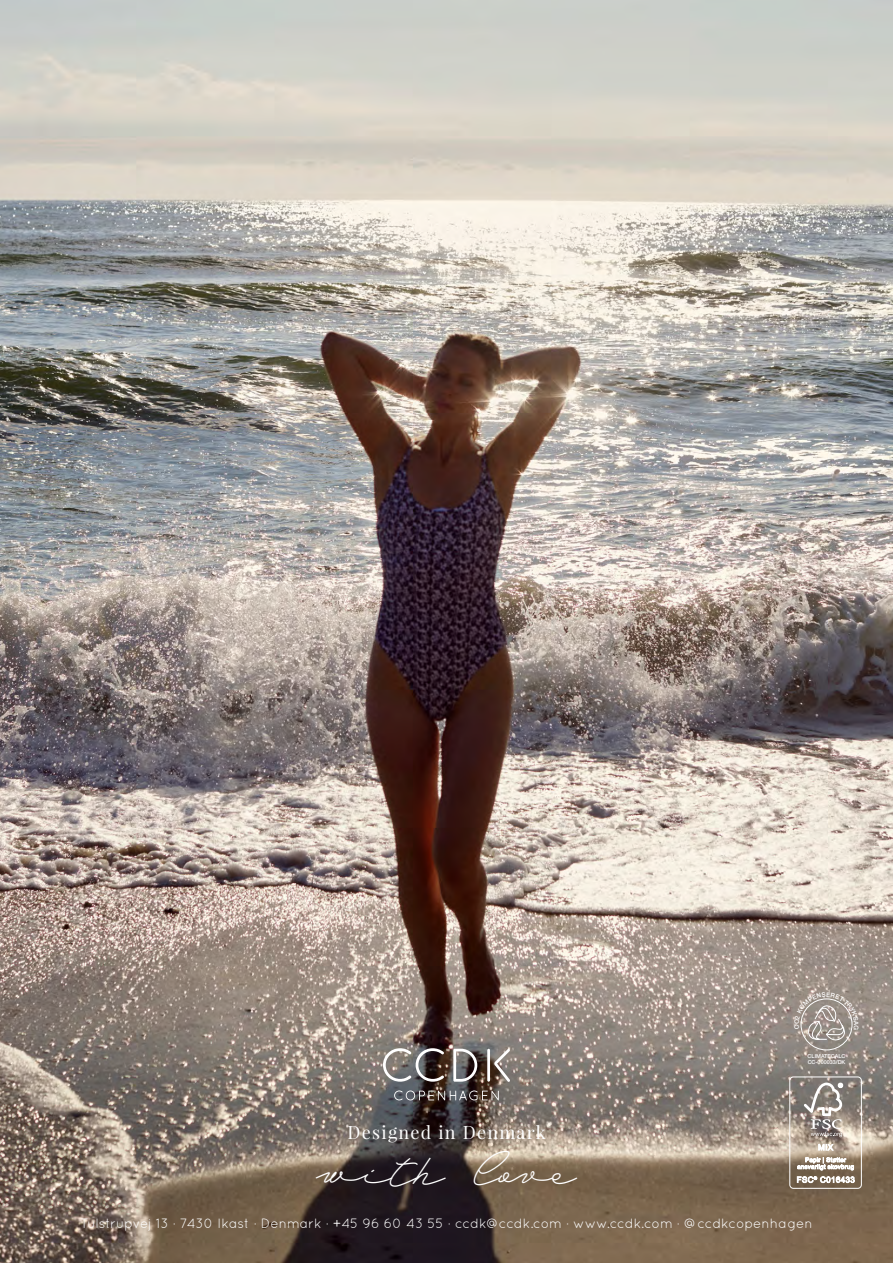
<style>
.page{position:relative;width:893px;height:1263px;background:#fff}
.page>*{position:absolute;margin:0;border:0;box-sizing:border-box;transform-origin:0 0}
.t1{font:48px "Mina";letter-spacing:-.02em;color:#fff}
.t2{font:18px "Playfair Display";letter-spacing:.07em;color:#fff}
.t3{font:13.5px "Quicksand";color:#fff}
.t4{font:500 5.4px/6.6px "Helvetica Neue LT Std";color:#fff}
</style>
<div class="page">
<img style="left:0;top:0;width:893px;height:1263px">
<svg style="left:394px;top:1090px;width:105px;height:10px"></svg>
<svg style="left:383px;top:1048px;width:61px;height:34px"></svg>
<svg style="left:453px;top:1049px;width:24px;height:33px"></svg>
<hr style="left:487px;top:1049px;width:3px;height:33px;background:#fff">
<svg style="left:494px;top:1049px;width:16px;height:33px"></svg>
<div style="left:789px;top:1076px;width:73px;height:113px;border:1px solid #fff;border-radius:4px"></div>
<svg style="left:804px;top:1082px;width:39px;height:55px"></svg>
<svg style="left:818px;top:1143px;width:15px;height:7px"></svg>
<svg style="left:797px;top:1157px;width:57px;height:13px"></svg>
<svg style="left:797px;top:1176px;width:58px;height:7px"></svg>
<svg style="left:794px;top:992px;width:65px;height:51px"></svg>
<p class="t4" style="left:808px;top:1052px;width:39px">CLIMATECALC<br>CC-000033/DK</p>
<h2 class="t2" style="left:348px;top:1121px;width:200px">Designed in Denmark</h2>
<h1 class="t1" style="left:316px;top:1137px;width:262px">with love</h1>
<p class="t3" style="left:80px;top:1215px;width:734px">Tulstrupvej 13 · 7430 Ikast · Denmark · +45 96 60 43 55 · ccdk@ccdk.com · www.ccdk.com · @ccdkcopenhagen</p>
</div>
